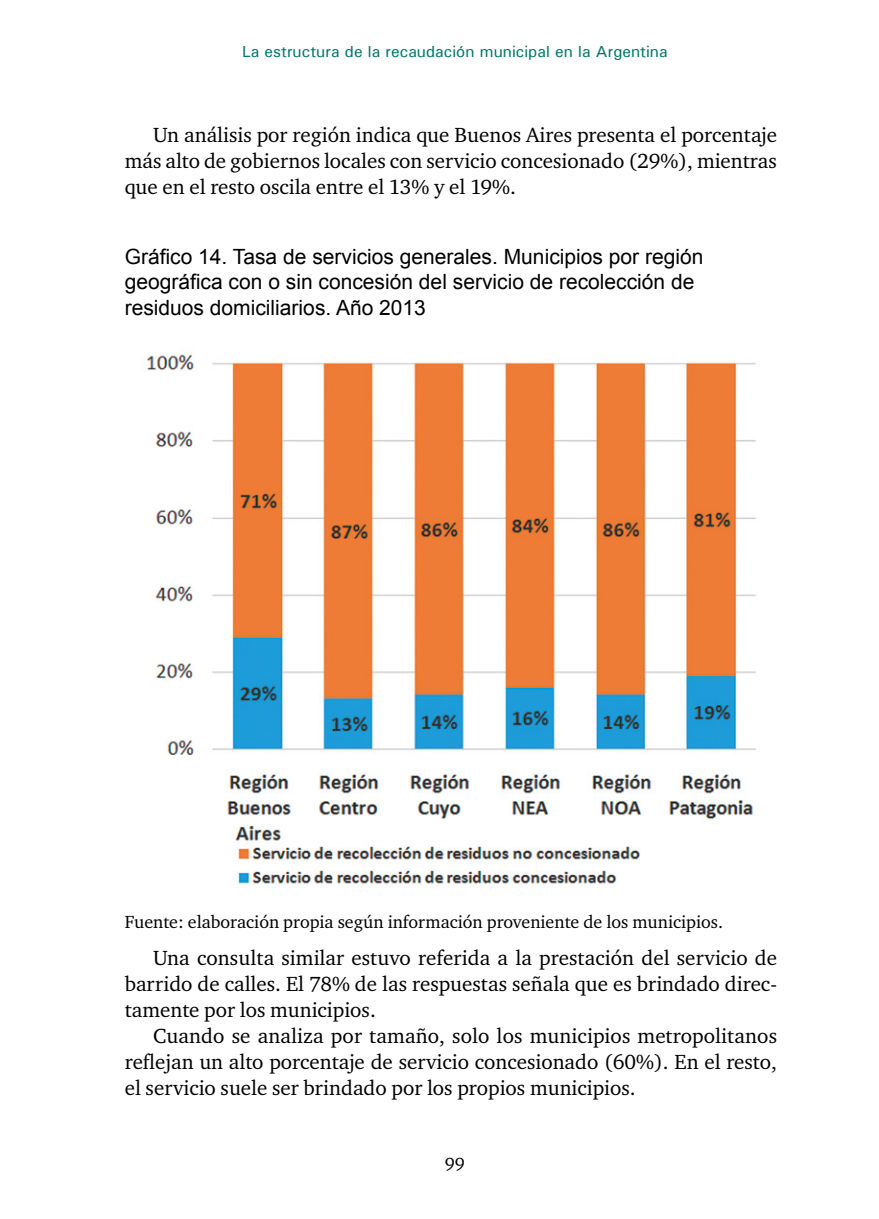
<style>
.page{position:relative;width:879px;height:1219px;background:#fff}
.page>*{position:absolute;margin:0;border:0;box-sizing:border-box;transform-origin:0 0}
.t1{font:21px/26px "Charter ITC";color:#000;text-align:justify}
.t2{font:21px/25.2px "Arial";color:#000}
.t3{font:18px "Charter ITC";color:#000}
.t4{font:500 16px "Univers";color:#00766a}
</style>
<div class="page">
<img style="left:144px;top:354px;width:612px;height:531px">
<p class="t4" style="left:242px;top:42px;width:427px">La estructura de la recaudación municipal en la Argentina</p>
<p class="t1" style="left:125px;top:121px;width:654px;text-indent:28px">Un análisis por región indica que Buenos Aires presenta el porcentaje más alto de gobiernos locales con servicio concesionado (29%), mientras que en el resto oscila entre el 13% y el 19%.</p>
<p class="t2" style="left:125px;top:244px;width:580px">Gráfico 14. Tasa de servicios generales. Municipios por región geográfica con o sin concesión del servicio de recolección de residuos domiciliarios. Año 2013</p>
<p class="t3" style="left:125px;top:910px;width:600px">Fuente: elaboración propia según información proveniente de los municipios.</p>
<p class="t1" style="left:125px;top:944px;width:654px;text-indent:28px">Una consulta similar estuvo referida a la prestación del servicio de barrido de calles. El 78% de las respuestas señala que es brindado direc&shy;tamente por los municipios.</p>
<p class="t1" style="left:125px;top:1022px;width:654px;text-indent:28px">Cuando se analiza por tamaño, solo los municipios metropolitanos reflejan un alto porcentaje de servicio concesionado (60%). En el resto, el servicio suele ser brindado por los propios municipios.</p>
<p class="t3" style="left:445px;top:1152px;width:22px">99</p>
</div>
